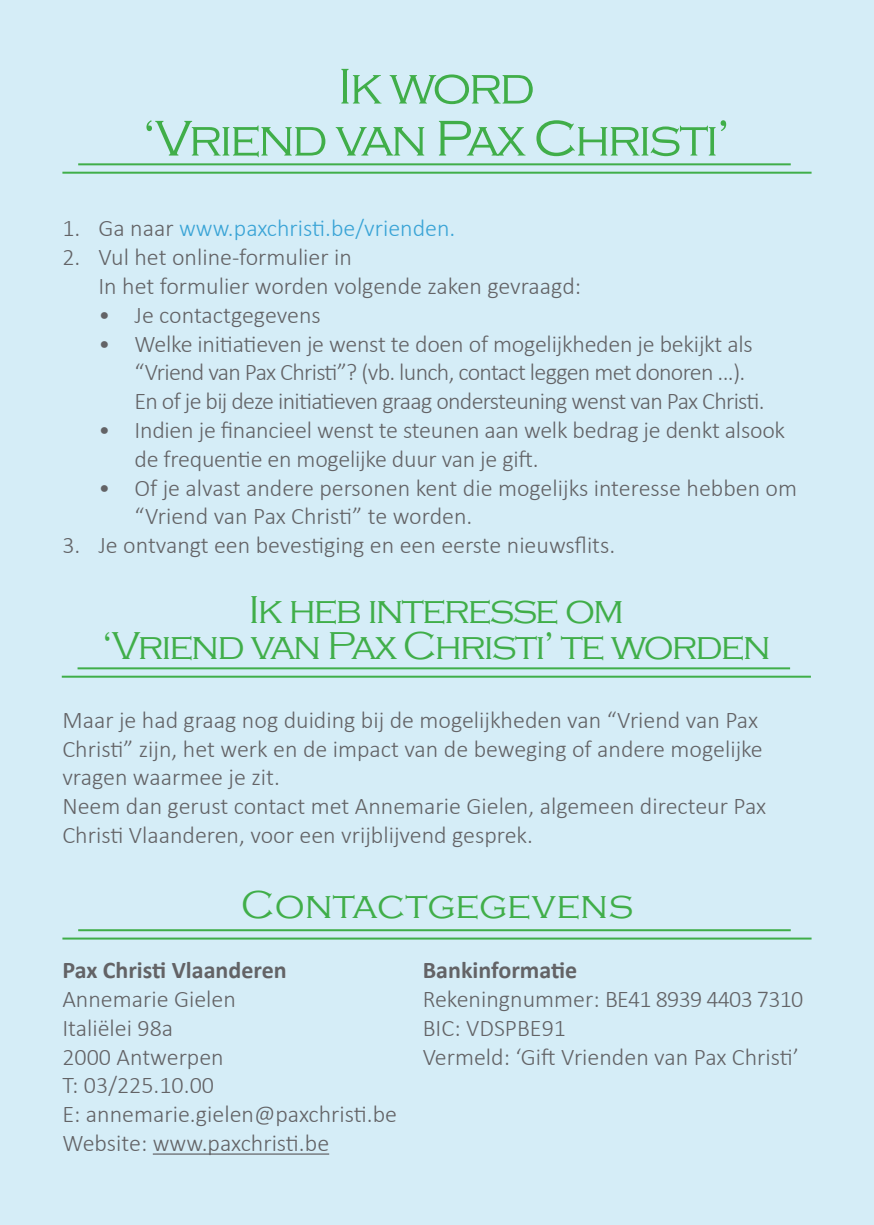
<style>
.page{position:relative;width:874px;height:1225px;background:#fff}
.page>*{position:absolute;margin:0;border:0;box-sizing:border-box;transform-origin:0 0}
.t1{font:300 52px/52px "Copperplate Gothic";letter-spacing:-.05em;color:#40ae49;text-align:center}
.t2{font:300 40px/36px "Copperplate Gothic";letter-spacing:-.05em;color:#40ae49;text-align:center}
.t3{font:300 40px "Copperplate Gothic";color:#40ae49}
.t4{font:300 24px/28.8px "Calibri";color:#636366}
.t5{font:300 24px/28.8px "Calibri";letter-spacing:-.03em;color:#636366}
.t6{font:300 24px "Calibri";color:#3aa4d6}
.t7{font:700 24px "Calibri";color:#636366}
.s1{color:#636366}
</style>
<div class="page">
<div style="left:0;top:0;width:873px;height:1225px;background:#d5edf7"></div>
<hr style="left:78px;top:163px;width:712px;height:2px;background:#40ae49">
<hr style="left:62px;top:172px;width:749px;height:2px;background:#40ae49">
<hr style="left:153px;top:1153px;width:176px;height:1px;background:#636366">
<hr style="left:77px;top:667px;width:712px;height:2px;background:#40ae49">
<hr style="left:62px;top:675px;width:748px;height:2px;background:#40ae49">
<hr style="left:78px;top:929px;width:712px;height:2px;background:#40ae49">
<hr style="left:62px;top:937px;width:749px;height:2px;background:#40ae49">
<h1 class="t1" style="left:142px;top:61px;width:590px">Ik word<br>‘Vriend van Pax Christi’</h1>
<p class="t6" style="left:62px;top:213px;width:394px"><span class="s1">1. Ga naar</span> www.paxchristi.be/vrienden.</p>
<p class="t4" style="left:98px;top:242px;width:484px;text-indent:-36px">2. Vul het online-formulier in<br>In het formulier worden volgende zaken gevraagd:</p>
<p class="t4" style="left:98px;top:300px;width:224px">• Je contactgegevens</p>
<p class="t5" style="left:134px;top:329px;width:631px;text-indent:-36px">• Welke initiatieven je wenst te doen of mogelijkheden je bekijkt als “Vriend van Pax Christi”? (vb. lunch, contact leggen met donoren ...).<br>En of je bij deze initiatieven graag ondersteuning wenst van Pax Christi.</p>
<p class="t4" style="left:134px;top:415px;width:652px;text-indent:-36px">• Indien je financieel wenst te steunen aan welk bedrag je denkt alsook de frequentie en mogelijke duur van je gift.</p>
<p class="t4" style="left:134px;top:473px;width:663px;text-indent:-36px">• Of je alvast andere personen kent die mogelijks interesse hebben om “Vriend van Pax Christi” te worden.</p>
<p class="t4" style="left:62px;top:530px;width:554px">3. Je ontvangt een bevestiging en een eerste nieuwsflits.</p>
<h2 class="t2" style="left:102px;top:593px;width:670px">Ik heb interesse om<br>‘Vriend van Pax Christi’ te worden</h2>
<p class="t4" style="left:62px;top:705px;width:705px">Maar je had graag nog duiding bij de mogelijkheden van “Vriend van Pax Christi” zijn, het werk en de impact van de beweging of andere mogelijke vragen waarmee je zit.<br>Neem dan gerust contact met Annemarie Gielen, algemeen directeur Pax Christi Vlaanderen, voor een vrijblijvend gesprek.</p>
<h2 class="t3" style="left:241px;top:883px;width:393px">Contactgegevens</h2>
<p class="t7" style="left:62px;top:953px;width:226px">Pax Christi Vlaanderen</p>
<p class="t7" style="left:422px;top:953px;width:156px">Bankinformatie</p>
<p class="t4" style="left:62px;top:984px;width:175px">Annemarie Gielen</p>
<p class="t5" style="left:422px;top:984px;width:382px">Rekeningnummer: BE41 8939 4403 7310</p>
<p class="t4" style="left:62px;top:1013px;width:112px">Italiëlei 98a</p>
<p class="t4" style="left:422px;top:1013px;width:145px">BIC: VDSPBE91</p>
<p class="t4" style="left:62px;top:1042px;width:163px">2000 Antwerpen</p>
<p class="t4" style="left:422px;top:1042px;width:377px">Vermeld: ‘Gift Vrienden van Pax Christi’</p>
<p class="t4" style="left:62px;top:1070px;width:336px">T: 03/225.10.00<br>E: annemarie.gielen@paxchristi.be<br>Website: www.paxchristi.be</p>
</div>
